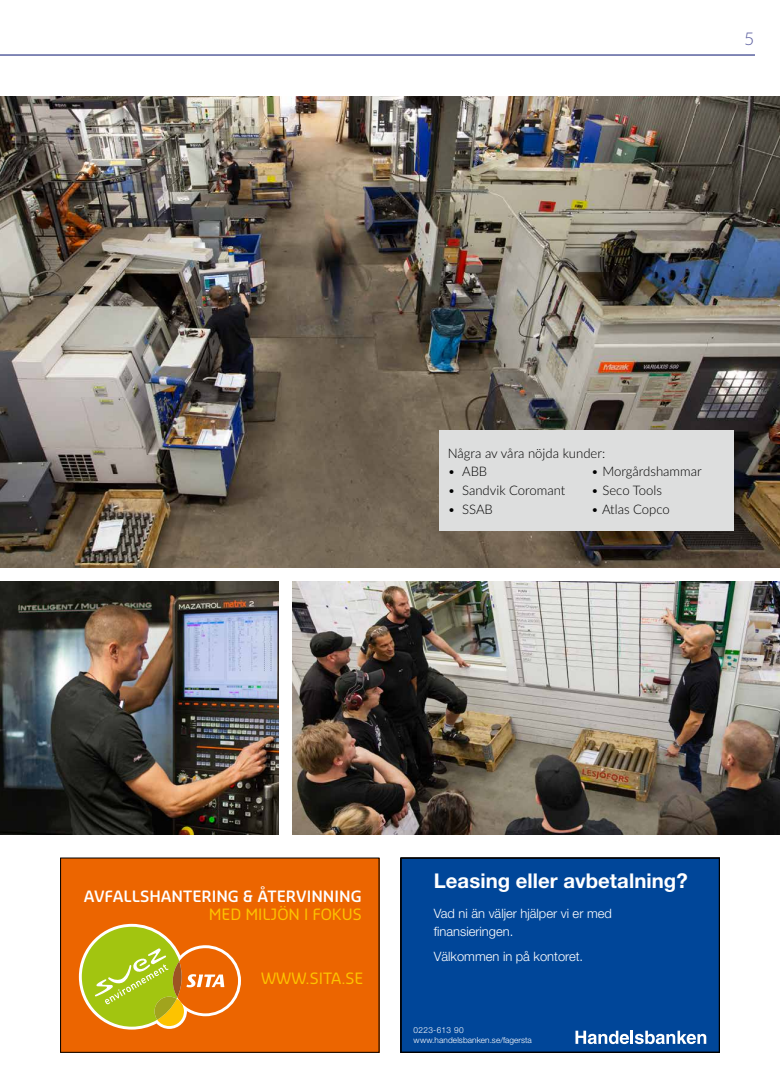
<style>
.page{position:relative;width:780px;height:1081px;background:#fff}
.page>*{position:absolute;margin:0;border:0;box-sizing:border-box;transform-origin:0 0}
.t1{font:700 20.38px "Helvetica Neue LT Std";letter-spacing:.005em;color:#fff}
.t2{font:300 17.5px "Lato";color:#55599c}
.t3{font:600 15.25px "Sansa Pro";color:#fff}
.t4{font:15.25px "Sansa Pro";color:#fdc300}
.t5{font:300 13.12px "Lato";color:#000}
.t6{font:300 12.88px/17.2px "Helvetica Neue LT Std";color:#fff}
.t7{font:300 8.25px/10px "Helvetica Neue LT Std";letter-spacing:.01em;color:#fff}
</style>
<div class="page">
<img style="left:0;top:96px;width:780px;height:471px">
<img style="left:0;top:581px;width:278px;height:253px">
<img style="left:292px;top:581px;width:488px;height:253px">
<div style="left:439px;top:430px;width:294px;height:100px;background:#dddede"></div>
<hr style="left:0;top:54px;width:755px;height:2px;background:#39428c">
<div style="left:400px;top:857px;width:319px;height:195px;background:#004699"></div>
<svg style="left:575px;top:1030px;width:131px;height:14px"></svg>
<div style="left:400px;top:857px;width:319px;height:195px;border:1px solid #000"></div>
<div style="left:60px;top:857px;width:319px;height:195px;background:#ec6500"></div>
<svg style="left:79px;top:924px;width:162px;height:105px"></svg>
<h2 class="t2" style="left:744px;top:26px;width:12px">5</h2>
<p class="t5" style="left:448px;top:444px;width:159px">Några av våra nöjda kunder:</p>
<p class="t5" style="left:448px;top:462px;width:41px">• ABB</p>
<p class="t5" style="left:448px;top:481px;width:119px">• Sandvik Coromant</p>
<p class="t5" style="left:448px;top:500px;width:46px">• SSAB</p>
<p class="t5" style="left:591px;top:462px;width:112px">• Morgårdshammar</p>
<p class="t5" style="left:591px;top:481px;width:72px">• Seco Tools</p>
<p class="t5" style="left:591px;top:500px;width:80px">• Atlas Copco</p>
<p class="t3" style="left:84px;top:886px;width:279px">AVFALLSHANTERING &amp; ÅTERVINNING</p>
<p class="t4" style="left:209px;top:904px;width:154px">MED MILJÖN I FOKUS</p>
<p class="t4" style="left:261px;top:968px;width:104px">WWW.SITA.SE</p>
<h1 class="t1" style="left:434px;top:868px;width:255px">Leasing eller avbetalning?</h1>
<p class="t6" style="left:434px;top:905px;width:179px">Vad ni än väljer hjälper vi er med finansieringen.</p>
<p class="t6" style="left:434px;top:947px;width:151px">Välkommen in på kontoret.</p>
<p class="t7" style="left:413px;top:1025px;width:120px">0223-613 90 www.handelsbanken.se/fagersta</p>
</div>
